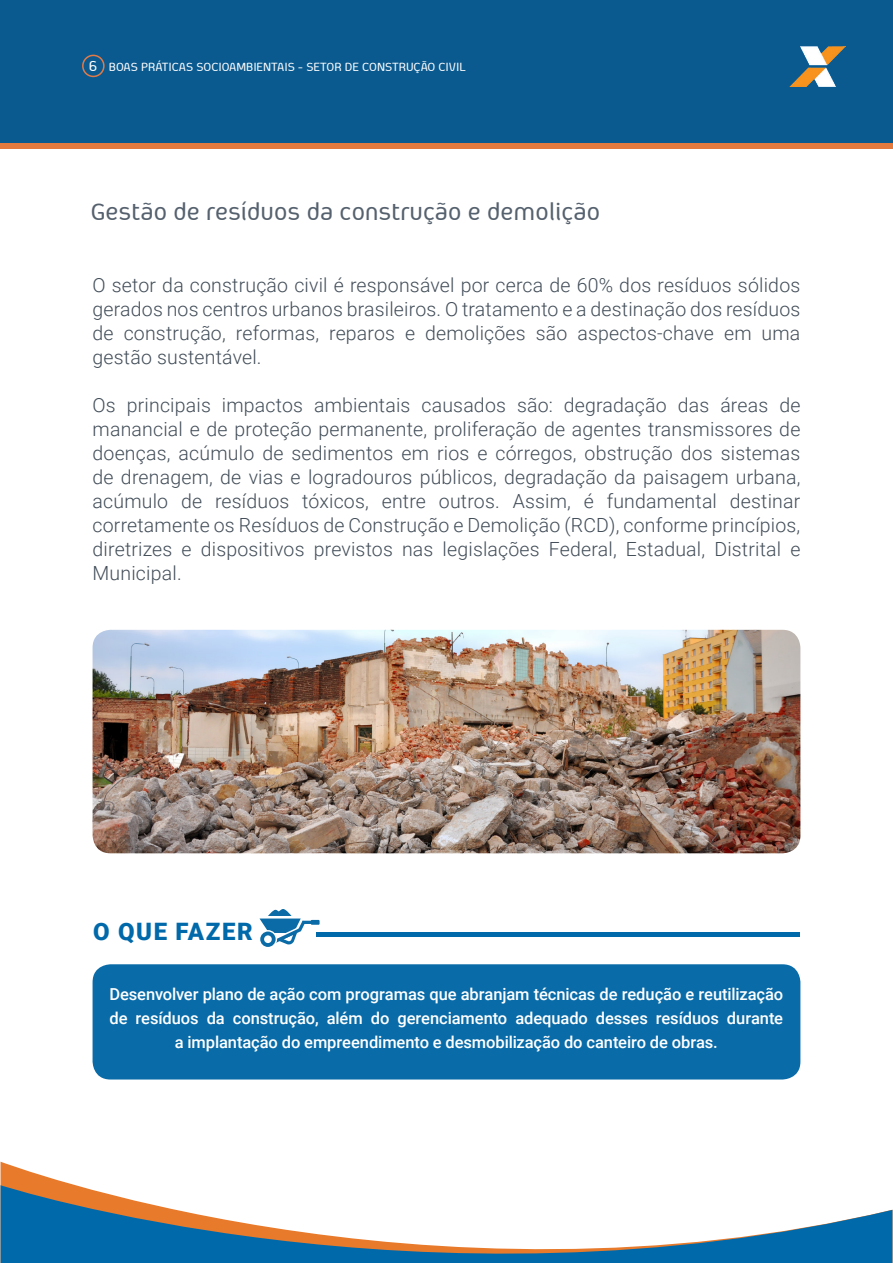
<style>
.page{position:relative;width:893px;height:1263px;background:#fff}
.page>*{position:absolute;margin:0;border:0;box-sizing:border-box;transform-origin:0 0}
.t1{font:500 27px "Aeroportal";color:#55616e}
.t2{font:900 24px "Roboto";letter-spacing:.065em;color:#0069aa}
.t3{font:300 19.5px/24px "Roboto";letter-spacing:.01em;color:#424d58;text-align:justify}
.t4{font:500 16.5px/24px "Roboto";letter-spacing:-.005em;color:#fff;text-align:center}
.t5{font:500 13.5px "Aeroportal";color:#fff}
.s1{font-size:16.5px}
</style>
<div class="page">
<svg style="left:0;top:142px;width:893px;height:7px;background:#c47549"></svg>
<div style="left:0;top:0;width:893px;height:142px;background:#0a5a90"></div>
<img style="left:790px;top:46px;width:56px;height:41px">
<img style="left:93px;top:630px;width:707px;height:223px">
<svg style="left:1px;top:1162px;width:74px;height:23px"></svg>
<svg style="left:1px;top:1185px;width:891px;height:78px"></svg>
<svg style="left:892px;top:1209px;width:1px;height:54px"></svg>
<div style="left:82px;top:55px;width:23px;height:22px;border:2px solid #e37a46;border-radius:50%"></div>
<div style="left:93px;top:964px;width:707px;height:115px;background:#096ba8;border-radius:18px"></div>
<svg style="left:259px;top:909px;width:541px;height:37px"></svg>
<p class="t5" style="left:89px;top:60px;width:378px"><span class="s1">6</span> BOAS PRÁTICAS SOCIOAMBIENTAIS - SETOR DE CONSTRUÇÃO CIVIL</p>
<h1 class="t1" style="left:91px;top:198px;width:511px">Gestão de resíduos da construção e demolição</h1>
<p class="t3" style="left:93px;top:273px;width:709px">O setor da construção civil é responsável por cerca de 60% dos resíduos sólidos gerados nos centros urbanos brasileiros. O tratamento e a destinação dos resíduos de construção, reformas, reparos e demolições são aspectos-chave em uma gestão sustentável.</p>
<p class="t3" style="left:93px;top:393px;width:709px">Os principais impactos ambientais causados são: degradação das áreas de manancial e de proteção permanente, proliferação de agentes transmissores de doenças, acúmulo de sedimentos em rios e córregos, obstrução dos sistemas de drenagem, de vias e logradouros públicos, degradação da paisagem urbana, acúmulo de resíduos tóxicos, entre outros. Assim, é fundamental destinar corretamente os Resíduos de Construção e Demolição (RCD), conforme princípios, diretrizes e dispositivos previstos nas legislações Federal, Estadual, Distrital e Municipal.</p>
<p class="t2" style="left:93px;top:915px;width:161px">O QUE FAZER</p>
<p class="t4" style="left:110px;top:982px;width:675px">Desenvolver plano de ação com programas que abranjam técnicas de redução e reutilização de resíduos da construção, além do gerenciamento adequado desses resíduos durante a implantação do empreendimento e desmobilização do canteiro de obras.</p>
</div>
